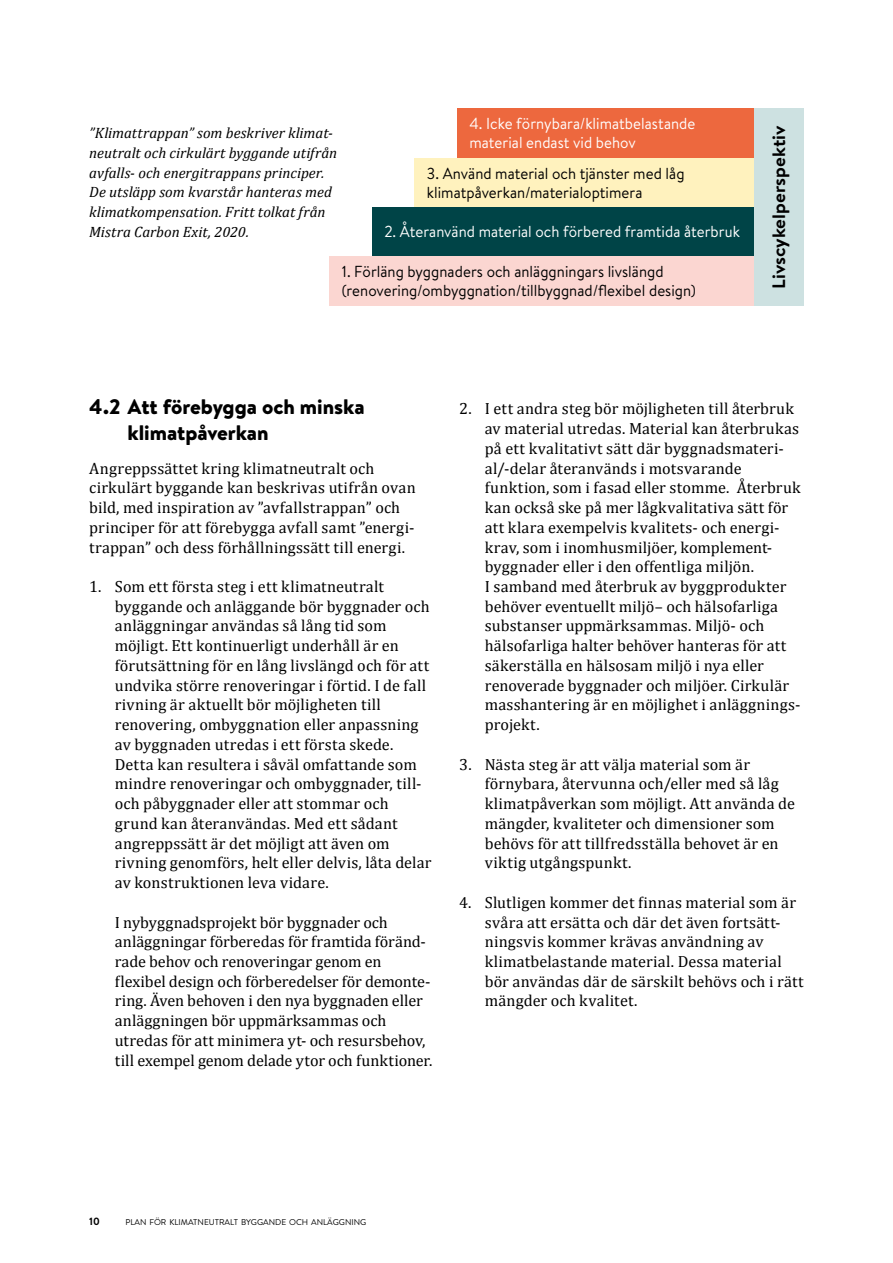
<style>
.page{position:relative;width:893px;height:1263px;background:#fff}
.page>*{position:absolute;margin:0;border:0;box-sizing:border-box;transform-origin:0 0}
.t1{font:900 21px/25.2px "Brandon Text";color:#000}
.t2{font:700 18px "Brandon Text";color:#000;scale:1.06 1}
.t3{font:16.2px/19.8px "Cambria";letter-spacing:.005em;color:#000}
.t4{font:15.9px/19.2px "Brandon Text";letter-spacing:.005em;color:#000;scale:.94 1}
.t5{font:15.9px/19.2px "Brandon Text";letter-spacing:.005em;color:#fff;scale:.94 1}
.t6{font:italic 15px/19.8px "Cambria";color:#000}
.t7{font:700 10.5px "Brandon Text";color:#000}
.t8{font:8.4px "Brandon Text";color:#000}
</style>
<div class="page">
<div style="left:457px;top:109px;width:297px;height:49px;background:#ed683e"></div>
<div style="left:414px;top:158px;width:340px;height:49px;background:#fff2be"></div>
<div style="left:372px;top:207px;width:382px;height:50px;background:#004447"></div>
<div style="left:329px;top:257px;width:425px;height:49px;background:#fbd6d1"></div>
<div style="left:754px;top:109px;width:50px;height:197px;background:#cde1e1"></div>
<p class="t6" style="left:89px;top:122px;width:249px">”Klimattrappan” som beskriver klimat&shy;neutralt och cirkulärt byggande utifrån avfalls- och energitrappans principer.<br>De utsläpp som kvarstår hanteras med klimat kompensation. Fritt tolkat från Mistra Carbon Exit, 2020.</p>
<p class="t5" style="left:469px;top:114px;width:242px">4. Icke förnybara/klimatbelastande material endast vid behov</p>
<p class="t4" style="left:427px;top:163px;width:276px">3. Använd material och tjänster med låg klimatpåverkan/materialoptimera</p>
<p class="t5" style="left:384px;top:222px;width:380px">2. Återanvänd material och förbered framtida återbruk</p>
<p class="t4" style="left:342px;top:262px;width:378px">1. Förläng byggnaders och anläggningars livslängd (renovering/ombyggnation/tillbyggnad/flexibel design)</p>
<p class="t2" style="left:766px;top:289px;width:155px;rotate:-90deg">Livscykelperspektiv</p>
<h2 class="t1" style="left:128px;top:394px;width:239px;text-indent:-38px">4.2 Att förebygga och minska klimatpåverkan</h2>
<p class="t3" style="left:89px;top:458px;width:328px">Angreppssättet kring klimatneutralt och cirkulärt byggande kan beskrivas utifrån ovan bild, med inspiration av ”avfallstrappan” och principer för att förebygga avfall samt ”energi&shy;trappan” och dess förhållningssätt till energi.</p>
<p class="t3" style="left:115px;top:576px;width:318px;text-indent:-26px">1. Som ett första steg i ett klimatneutralt byggande och anläggande bör byggnader och anläggningar användas så lång tid som möjligt. Ett kontinuerligt underhåll är en förutsättning för en lång livslängd och för att undvika större renoveringar i förtid. I de fall rivning är aktuellt bör möjligheten till renovering, ombyggnation eller anpassning av byggnaden utredas i ett första skede.<br>Detta kan resultera i såväl omfattande som mindre renoveringar och ombyggnader, till&shy;och påbyggnader eller att stommar och grund kan återanvändas. Med ett sådant angreppssätt är det möjligt att även om rivning genomförs, helt eller delvis, låta delar av konstruktionen leva vidare.</p>
<p class="t3" style="left:115px;top:912px;width:319px">I nybyggnadsprojekt bör byggnader och anläggningar förberedas för framtida föränd&shy;rade behov och renoveringar genom en flexibel design och förberedelser för demonte&shy;ring. Även behoven i den nya byggnaden eller anläggningen bör uppmärksammas och utredas för att minimera yt- och resursbehov, till exempel genom delade ytor och funktioner.</p>
<p class="t3" style="left:485px;top:399px;width:318px;text-indent:-26px">2. I ett andra steg bör möjligheten till återbruk av material utredas. Material kan återbrukas på ett kvalitativt sätt där byggnadsmateri&shy;al/-delar återanvänds i motsvarande funktion, som i fasad eller stomme. Återbruk kan också ske på mer lågkvalitativa sätt för att klara exempelvis kvalitets- och energi&shy;krav, som i inomhusmiljöer, komplement&shy;byggnader eller i den offentliga miljön.<br>I samband med återbruk av byggprodukter behöver eventuellt miljö– och hälsofarliga substanser uppmärksammas. Miljö- och hälsofarliga halter behöver hanteras för att säkerställa en hälsosam miljö i nya eller renoverade byggnader och miljöer. Cirkulär masshantering är en möjlighet i anläggnings&shy;projekt.</p>
<p class="t3" style="left:485px;top:754px;width:312px;text-indent:-26px">3. Nästa steg är att välja material som är förnybara, återvunna och/eller med så låg klimatpåverkan som möjligt. Att använda de mängder, kvaliteter och dimensioner som behövs för att tillfredsställa behovet är en viktig utgångspunkt.</p>
<p class="t3" style="left:485px;top:892px;width:320px;text-indent:-26px">4. Slutligen kommer det finnas material som är svåra att ersätta och där det även fortsätt&shy;ningsvis kommer krävas användning av klimatbelastande material. Dessa material bör användas där de särskilt behövs och i rätt mängder och kvalitet.</p>
<p class="t7" style="left:89px;top:1214px;width:12px">10</p>
<p class="t8" style="left:125px;top:1216px;width:242px">PLAN FÖR KLIMATNEUTRALT BYGGANDE OCH ANLÄGGNING</p>
</div>
